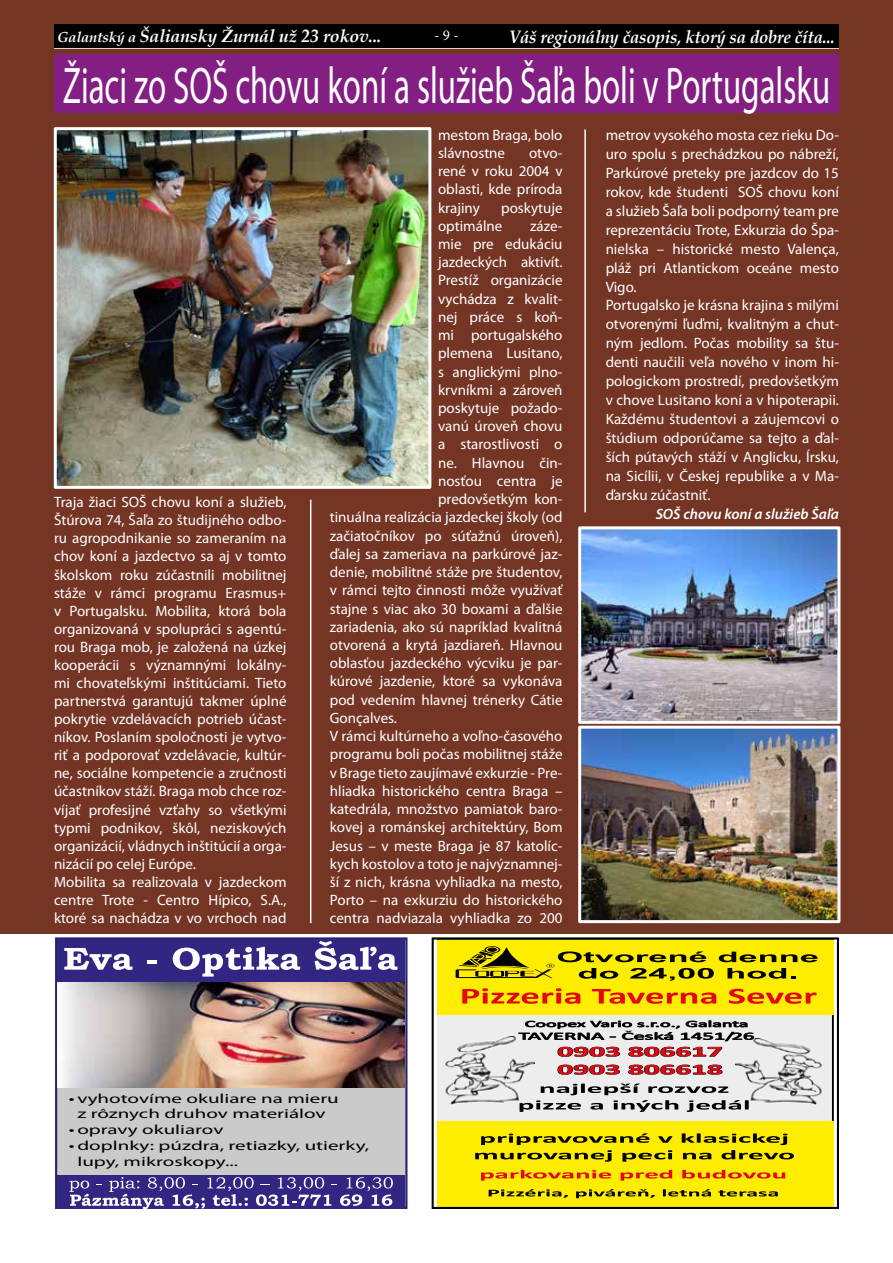
<style>
.page{position:relative;width:893px;height:1263px;background:#fff}
.page>*{position:absolute;margin:0;border:0;box-sizing:border-box;transform-origin:0 0}
.t1{font:51.75px "Myriad Pro";color:#fff;scale:.64 1}
.t2{font:italic 700 18px "Book Antiqua";letter-spacing:-.01em;color:#fff;scale:.93 1}
.t3{font:italic 700 17.7px "Book Antiqua";letter-spacing:-.01em;color:#fff}
.t4{font:15px/18px "Myriad Pro";color:#fff}
.t5{font:italic 600 15px "Myriad Pro";color:#fff}
.t6{font:15px "Minion Pro";color:#fff}
.t7{font:13.2px/15.9px "Myriad Pro";color:#000;text-align:center;scale:1.58 1}
.s1{font-size:14.55px}
</style>
<div class="page">
<div style="left:0;top:0;width:893px;height:933px;background:#743524"></div>
<div style="left:54px;top:54px;width:785px;height:59px;background:#831f82"></div>
<img style="left:58px;top:131px;width:369px;height:354px">
<div style="left:54px;top:127px;width:377px;height:362px;border:3px solid #fff"></div>
<img style="left:582px;top:530px;width:254px;height:190px">
<div style="left:578px;top:526px;width:262px;height:198px;border:3px solid #fff"></div>
<img style="left:582px;top:730px;width:254px;height:189px">
<div style="left:578px;top:726px;width:262px;height:197px;border:3px solid #fff"></div>
<hr style="left:310px;top:500px;width:1px;height:423px;background:#fff">
<hr style="left:584px;top:129px;width:2px;height:383px;background:#fff">
<div style="left:437px;top:941px;width:396px;height:266px;background:#ededed"></div>
<div style="left:437px;top:1121px;width:396px;height:86px;background:#ffed00"></div>
<img style="left:445px;top:1036px;width:89px;height:70px">
<svg style="left:481px;top:1170px;width:130px;height:10px"></svg>
<svg style="left:621px;top:1170px;width:51px;height:10px"></svg>
<svg style="left:682px;top:1170px;width:103px;height:8px"></svg>
<div style="left:437px;top:940px;width:396px;height:75px;background:#ffed00"></div>
<svg style="left:462px;top:988px;width:118px;height:16px"></svg>
<svg style="left:592px;top:989px;width:124px;height:15px"></svg>
<svg style="left:729px;top:989px;width:88px;height:15px"></svg>
<svg style="left:456px;top:946px;width:362px;height:35px"></svg>
<img style="left:735px;top:1039px;width:87px;height:66px">
<svg style="left:489px;top:1189px;width:79px;height:9px"></svg>
<svg style="left:663px;top:1189px;width:48px;height:7px"></svg>
<svg style="left:718px;top:1190px;width:60px;height:6px"></svg>
<svg style="left:520px;top:1083px;width:229px;height:29px"></svg>
<svg style="left:475px;top:1133px;width:197px;height:29px"></svg>
<svg style="left:682px;top:1133px;width:112px;height:26px"></svg>
<svg style="left:576px;top:1189px;width:79px;height:9px"></svg>
<svg style="left:518px;top:1020px;width:236px;height:37px"></svg>
<svg style="left:558px;top:1065px;width:62px;height:10px"></svg>
<svg style="left:628px;top:1065px;width:94px;height:10px"></svg>
<div style="left:432px;top:937px;width:407px;height:272px;border:2px solid #000"></div>
<div style="left:55px;top:937px;width:352px;height:272px;background:#cacaca;border:2px solid #2b2171"></div>
<img style="left:58px;top:982px;width:347px;height:106px">
<div style="left:58px;top:939px;width:347px;height:43px;background:#312783"></div>
<svg style="left:64px;top:948px;width:68px;height:22px"></svg>
<svg style="left:147px;top:960px;width:10px;height:3px"></svg>
<svg style="left:173px;top:947px;width:127px;height:29px"></svg>
<svg style="left:315px;top:941px;width:82px;height:29px"></svg>
<div style="left:58px;top:1175px;width:347px;height:34px;background:#312783"></div>
<svg style="left:69px;top:1177px;width:324px;height:32px"></svg>
<hr style="left:54px;top:47px;width:785px;height:2px;background:#fff">
<div style="left:54px;top:24px;width:785px;height:24px;background:#000"></div>
<p class="t3" style="left:57px;top:24px;width:326px"><span class="s1">Galantský a</span> Šaliansky Žurnál už 23 rokov...</p>
<p class="t6" style="left:434px;top:26px;width:26px">- 9 -</p>
<p class="t2" style="left:509px;top:24px;width:352px">Váš regionálny časopis, ktorý sa dobre číta...</p>
<h1 class="t1" style="left:63px;top:57px;width:1201px">Žiaci zo SOŠ chovu koní a služieb Šaľa boli v Portugalsku</h1>
<p class="t4" style="left:54px;top:493px;width:234px">Traja žiaci SOŠ chovu koní a služieb, Štúrova 74, Šaľa zo študijného odbo&shy;ru agropodnikanie so zameraním na chov koní a jazdectvo sa aj v tomto školskom roku zúčastnili mobilitnej stáže v rámci programu Erasmus+ v Portugalsku. Mobilita, ktorá bola organizovaná v spolupráci s agentú&shy;rou Braga mob, je založená na úzkej kooperácii s významnými lokálny&shy;mi chovateľskými inštitúciami. Tieto partnerstvá garantujú takmer úplné pokrytie vzdelávacích potrieb účast&shy;níkov. Poslaním spoločnosti je vytvo&shy;riť a podporovať vzdelávacie, kultúr&shy;ne, sociálne kompetencie a zručnosti účastníkov stáží. Braga mob chce roz&shy;víjať profesijné vzťahy so všetkými typmi podnikov, škôl, neziskových organizácií, vládnych inštitúcií a orga&shy;nizácií po celej Európe.<br>Mobilita sa realizovala v jazdeckom centre Trote - Centro Hípico, S.A., ktoré sa nachádza v vo vrchoch nad</p>
<p class="t4" style="left:438px;top:126px;width:126px">mestom Braga, bolo slávnostne</p>
<p class="t4" style="left:438px;top:144px;width:126px;text-align:justify;text-indent:91px">otvo&shy;rené v roku 2004 v oblasti, kde príroda krajiny</p>
<p class="t4" style="left:438px;top:199px;width:126px;text-indent:63px">poskytuje optimálne</p>
<p class="t4" style="left:530px;top:217px;width:34px">záze-</p>
<p class="t4" style="left:438px;top:235px;width:126px">mie pre edukáciu</p>
<p class="t4" style="left:438px;top:253px;width:126px">jazdeckých aktivít.</p>
<p class="t4" style="left:438px;top:272px;width:126px">Prestíž organizácie</p>
<p class="t4" style="left:438px;top:290px;width:126px">vychádza z kvalit-</p>
<p class="t4" style="left:438px;top:308px;width:126px">nej práce s koň-</p>
<p class="t4" style="left:438px;top:326px;width:126px">mi portugalského</p>
<p class="t4" style="left:438px;top:345px;width:126px">plemena Lusitano,</p>
<p class="t4" style="left:438px;top:363px;width:126px">s anglickými plno-</p>
<p class="t4" style="left:438px;top:381px;width:126px">krvníkmi a zároveň</p>
<p class="t4" style="left:438px;top:399px;width:126px">poskytuje požado-</p>
<p class="t4" style="left:438px;top:417px;width:126px">vanú úroveň chovu</p>
<p class="t4" style="left:438px;top:436px;width:126px">a starostlivosti o</p>
<p class="t4" style="left:438px;top:454px;width:126px">ne. Hlavnou čin-</p>
<p class="t4" style="left:438px;top:472px;width:126px">nosťou centra je</p>
<p class="t4" style="left:438px;top:490px;width:126px">predovšetkým kon-</p>
<p class="t4" style="left:330px;top:509px;width:234px">tinuálna realizácia jazdeckej školy (od</p>
<p class="t4" style="left:330px;top:527px;width:234px">začiatočníkov po súťažnú úroveň),</p>
<p class="t4" style="left:330px;top:545px;width:234px">ďalej sa zameriava na parkúrové jaz-</p>
<p class="t4" style="left:330px;top:563px;width:234px">denie, mobilitné stáže pre študentov,</p>
<p class="t4" style="left:330px;top:582px;width:234px">v rámci tejto činnosti môže využívať</p>
<p class="t4" style="left:330px;top:600px;width:234px">stajne s viac ako 30 boxami a ďalšie</p>
<p class="t4" style="left:330px;top:618px;width:234px">zariadenia, ako sú napríklad kvalitná</p>
<p class="t4" style="left:330px;top:636px;width:234px">otvorená a krytá jazdiareň. Hlavnou</p>
<p class="t4" style="left:330px;top:654px;width:234px">oblasťou jazdeckého výcviku je par-</p>
<p class="t4" style="left:330px;top:673px;width:234px">kúrové jazdenie, ktoré sa vykonáva</p>
<p class="t4" style="left:330px;top:691px;width:234px">pod vedením hlavnej trénerky Cátie</p>
<p class="t4" style="left:330px;top:709px;width:69px">Gonçalves.</p>
<p class="t4" style="left:330px;top:727px;width:234px">V rámci kultúrneho a voľno-časového</p>
<p class="t4" style="left:330px;top:746px;width:234px">programu boli počas mobilitnej stáže</p>
<p class="t4" style="left:330px;top:764px;width:234px">v Brage tieto zaujímavé exkurzie - Pre-</p>
<p class="t4" style="left:330px;top:782px;width:234px">hliadka historického centra Braga –</p>
<p class="t4" style="left:330px;top:800px;width:234px">katedrála, množstvo pamiatok baro-</p>
<p class="t4" style="left:330px;top:818px;width:234px">kovej a románskej architektúry, Bom</p>
<p class="t4" style="left:330px;top:837px;width:234px">Jesus – v meste Braga je 87 katolíc-</p>
<p class="t4" style="left:330px;top:855px;width:234px">kych kostolov a toto je najvýznamnej-</p>
<p class="t4" style="left:330px;top:873px;width:234px">ší z nich, krásna vyhliadka na mesto,</p>
<p class="t4" style="left:330px;top:891px;width:234px">Porto – na exkurziu do historického</p>
<p class="t4" style="left:330px;top:910px;width:234px">centra nadviazala vyhliadka zo 200</p>
<p class="t4" style="left:606px;top:126px;width:235px;line-height:18.9px">metrov vysokého mosta cez rieku Do&shy;uro spolu s prechádzkou po nábreží, Parkúrové preteky pre jazdcov do 15 rokov, kde študenti SOŠ chovu koní a služieb Šaľa boli podporný team pre reprezentáciu Trote, Exkurzia do Špa&shy;nielska – historické mesto Valença, pláž pri Atlantickom oceáne mesto Vigo.<br>Portugalsko je krásna krajina s milými otvorenými ľuďmi, kvalitným a chut&shy;ným jedlom. Počas mobility sa štu&shy;denti naučili veľa nového v inom hi&shy;pologickom prostredí, predovšetkým v chove Lusitano koní a v hipoterapii.<br>Každému študentovi a záujemcovi o štúdium odporúčame sa tejto a ďal&shy;ších pútavých stáží v Anglicku, Írsku, na Sicílii, v Českej republike a v Ma&shy;ďarsku zúčastniť.</p>
<p class="t5" style="left:656px;top:506px;width:185px">SOŠ chovu koní a služieb Šaľa</p>
<p class="t7" style="left:69px;top:1090px;width:172px">•vyhotovíme okuliare na mieru z rôznych druhov materiálov</p>
<p class="t7" style="left:69px;top:1122px;width:99px">•opravy okuliarov</p>
<p class="t7" style="left:77px;top:1138px;width:186px;text-align:left;text-indent:-9px">•doplnky: púzdra, retiazky, utierky, lupy, mikroskopy...</p>
</div>
